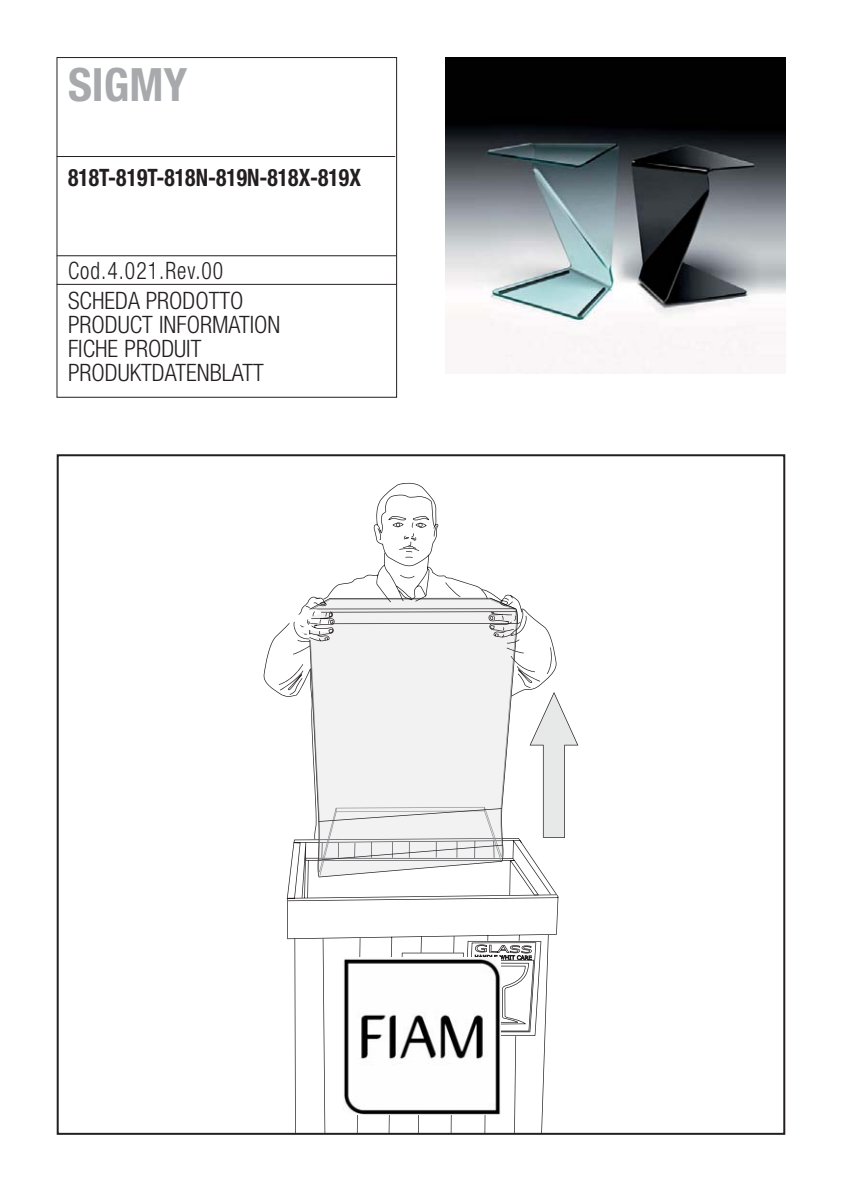
<style>
.page{position:relative;width:842px;height:1191px;background:#fff}
.page>*{position:absolute;margin:0;border:0;box-sizing:border-box;transform-origin:0 0}
.t1{font:700 condensed 46px "Helvetica Neue";color:#a7a9ac}
.t2{font:300 condensed 24px/24px "Helvetica Neue";color:#231f20}
.t3{font:700 condensed 24px "Helvetica Neue";color:#231f20;scale:.9 1}
.t4{font:300 condensed 24px "Helvetica Neue";letter-spacing:.05em;color:#231f20;scale:.9 1}
</style>
<div class="page">
<svg style="left:287px;top:877px;width:271px;height:254px"></svg>
<svg style="left:468px;top:942px;width:68px;height:90px"></svg>
<svg style="left:264px;top:633px;width:275px;height:265px"></svg>
<svg style="left:279px;top:483px;width:299px;height:394px"></svg>
<img style="left:445px;top:57px;width:340px;height:316px">
<div style="left:57px;top:57px;width:340px;height:340px;border:1px solid #231f20"></div>
<hr style="left:57px;top:284px;width:340px;height:1px;background:#231f20">
<hr style="left:57px;top:255px;width:339px;height:1px;background:#231f20">
<hr style="left:57px;top:156px;width:338px;height:1px;background:#231f20">
<img style="left:342px;top:957px;width:158px;height:157px">
<h1 class="t1" style="left:68px;top:69px;width:121px">SIGMY</h1>
<p class="t3" style="left:68px;top:169px;width:327px">818T-819T-818N-819N-818X-819X</p>
<p class="t4" style="left:68px;top:261px;width:174px">Cod.4.021.Rev.00</p>
<p class="t2" style="left:68px;top:290px;width:214px">SCHEDA PRODOTTO<br>PRODUCT INFORMATION<br>FICHE PRODUIT<br>PRODUKTDATENBLATT</p>
</div>
